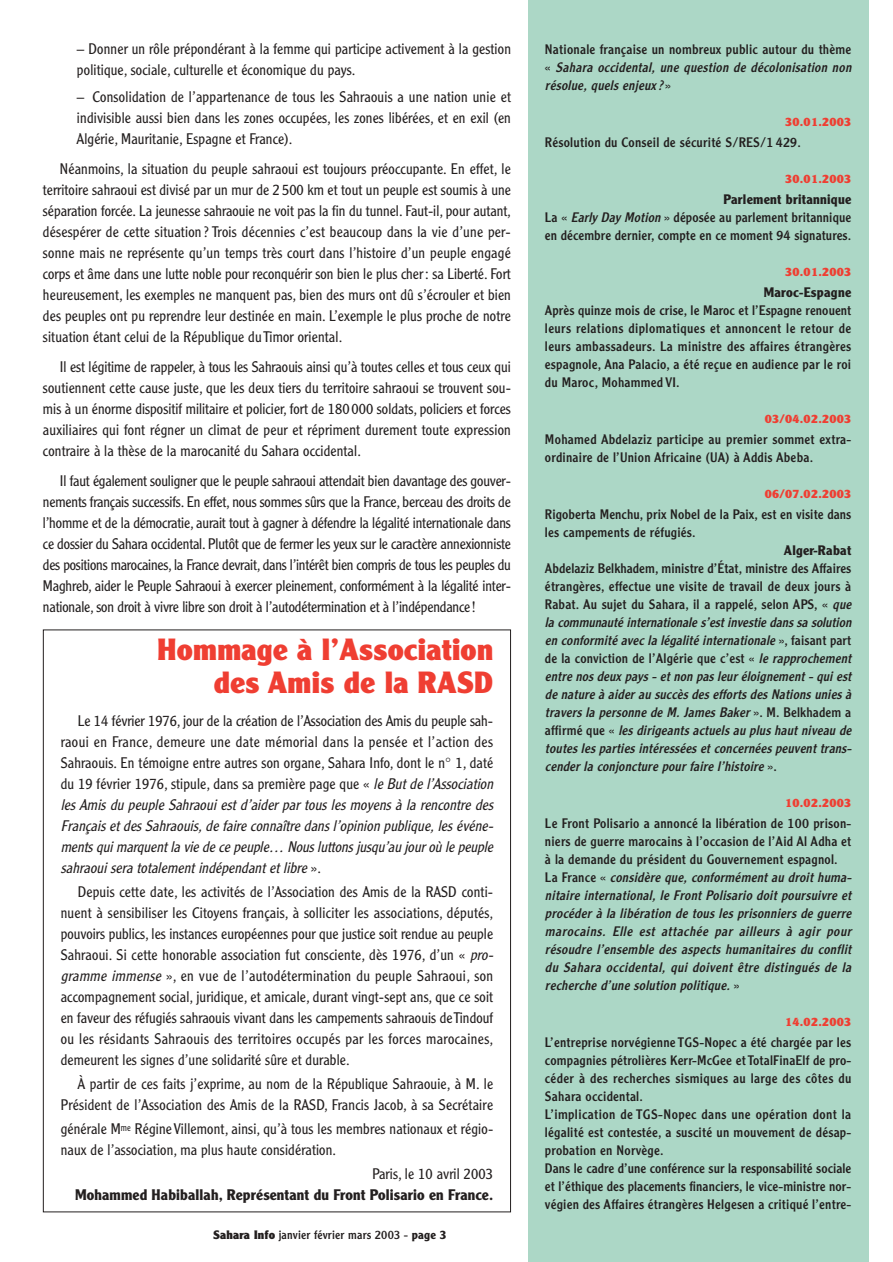
<style>
.page{position:relative;width:893px;height:1262px;background:#fff}
.page>*{position:absolute;margin:0;border:0;box-sizing:border-box;transform-origin:0 0}
.t1{font:900 30px/33px "Clearface Gothic LH";letter-spacing:.01em;color:#ef3e32;text-align:right}
.t2{font:300 15px/21px "Clearface Gothic LH";letter-spacing:.01em;color:#231f1f;text-align:justify}
.t3{font:italic 300 15px/21px "Clearface Gothic LH";letter-spacing:.01em;color:#231f1f}
.t4{font:700 15px "Clearface Gothic LH";letter-spacing:.01em;color:#231f1f}
.t5{font:italic 13.5px/18px "Clearface Gothic LH";letter-spacing:.015em;color:#231f1f}
.t6{font:13.5px/18px "Clearface Gothic LH";letter-spacing:.02em;color:#231f1f}
.t7{font:700 13.5px "Clearface Gothic LH";letter-spacing:.02em;color:#231f1f}
.t8{font:900 12px "Clearface Gothic LH";letter-spacing:.02em;color:#ef3e32}
.t9{font:12px "Clearface Gothic LH";letter-spacing:.02em;color:#231f1f}
.s1{font-style:normal}
.s2{font-style:italic}
.s3{font-weight:900}
.s4{font-weight:700}
</style>
<div class="page">
<div style="left:528px;top:0;width:340px;height:1261px;background:#acd7c6"></div>
<p class="t2" style="left:77px;top:40px;width:435px">– Donner un rôle prépondérant à la femme qui participe activement à la gestion politique, sociale, culturelle et économique du pays.</p>
<p class="t2" style="left:77px;top:88px;width:435px">– Consolidation de l’appartenance de tous les Sahraouis a une nation unie et indivisible aussi bien dans les zones occupées, les zones libérées, et en exil (en Algérie, Mauritanie, Espagne et France).</p>
<p class="t2" style="left:43px;top:160px;width:469px;text-indent:17px">Néanmoins, la situation du peuple sahraoui est toujours préoccupante. En effet, le territoire sahraoui est divisé par un mur de 2 500 km et tout un peuple est soumis à une séparation forcée. La jeunesse sahraouie ne voit pas la fin du tunnel. Faut-il, pour autant, désespérer de cette situation ? Trois décennies c’est beaucoup dans la vie d’une per&shy;sonne mais ne représente qu’un temps très court dans l’histoire d’un peuple engagé corps et âme dans une lutte noble pour reconquérir son bien le plus cher : sa Liberté. Fort heureusement, les exemples ne manquent pas, bien des murs ont dû s’écrouler et bien des peuples ont pu reprendre leur destinée en main. L’exemple le plus proche de notre situation étant celui de la République du Timor oriental.</p>
<p class="t2" style="left:43px;top:358px;width:469px;text-indent:17px">Il est légitime de rappeler, à tous les Sahraouis ainsi qu’à toutes celles et tous ceux qui soutiennent cette cause juste, que les deux tiers du territoire sahraoui se trouvent sou&shy;mis à un énorme dispositif militaire et policier, fort de 180 000 soldats, policiers et forces auxiliaires qui font régner un climat de peur et répriment durement toute expression contraire à la thèse de la marocanité du Sahara occidental.</p>
<p class="t2" style="left:43px;top:472px;width:469px;text-indent:17px">Il faut également souligner que le peuple sahraoui attendait bien davantage des gouver&shy;nements français successifs. En effet, nous sommes sûrs que la France, berceau des droits de l’homme et de la démocratie, aurait tout à gagner à défendre la légalité internationale dans ce dossier du Sahara occidental. Plutôt que de fermer les yeux sur le caractère annexionniste des positions marocaines, la France devrait, dans l’intérêt bien compris de tous les peuples du Maghreb, aider le Peuple Sahraoui à exercer pleinement, conformément à la légalité inter&shy;nationale, son droit à vivre libre son droit à l’autodétermination et à l’indépendance!</p>
<h1 class="t1" style="left:158px;top:636px;width:337px">Hommage à l’Association des Amis de la RASD</h1>
<p class="t3" style="left:61px;top:712px;width:437px;text-indent:17px"><span class="s1">Le 14 février 1976, jour de la création de l’Association des Amis du peuple sah&shy;raoui en France, demeure une date mémorial dans la pensée et l’action des Sahraouis. En témoigne entre autres son organe, Sahara Info, dont le n° 1, daté du 19 février 1976, stipule, dans sa première page que «</span> le But de l’Association les Amis du peuple Sahraoui est d’aider par tous les moyens à la rencontre des Français et des Sahraouis, de faire connaître dans l’opinion publique, les événe&shy;mentsquimarquentla vie de ce peuple… Nousluttonsjusqu’au jouroù le peuple sahraoui sera totalement indépendant et libre <span class="s1">» .</span></p>
<p class="t2" style="left:61px;top:883px;width:437px;text-align:left;text-indent:17px">Depuis cette date, les activités de l’Association des Amis de la RASD conti&shy;nuent à sensibiliser les Citoyens français, à solliciter les associations, députés, pouvoirs publics, les instances européennes pour que justice soit rendue au peuple Sahraoui. Si cette honorable association fut consciente, dès 1976, d’un « <span class="s2">pro&shy;gramme immense</span> », en vue de l’autodétermination du peuple Sahraoui, son accompagnement social, juridique, et amicale, durant vingt-sept ans, que ce soit en faveur des réfugiés sahraouis vivant dans les campements sahraouis de Tindouf ou les résidants Sahraouis des territoires occupés par les forces marocaines, demeurent les signes d’une solidarité sûre et durable.</p>
<p class="t2" style="left:61px;top:1075px;width:434px;text-align:right">À partir de ces faits j’exprime, au nom de la République Sahraouie, à M. le<br>Président de l’Association des Amis de la RASD, Francis Jacob, à sa Secrétaire</p>
<p class="t2" style="left:61px;top:1120px;width:434px">générale M<sup>me</sup> Régine Villemont, ainsi, qu’à tous les membres nationaux et régio&shy;naux de l’association, ma plus haute considération.</p>
<p class="t2" style="left:372px;top:1165px;width:122px">Paris, le 10 avril 2003</p>
<p class="t4" style="left:75px;top:1189px;width:419px">Mohammed Habiballah, Représentant du Front Polisario en France.</p>
<p class="t9" style="left:213px;top:1230px;width:235px"><span class="s3">Sahara Info</span> janvier février mars 2003 - <span class="s4">page 3</span></p>
<p class="t5" style="left:545px;top:41px;width:310px"><span class="s1">Nationale française un nombreux public autour du thème «</span> Sahara occidental, une question de décolonisation non résolue, quels enjeux ? <span class="s1">»</span></p>
<p class="t8" style="left:785px;top:117px;width:68px">30.01.2003</p>
<p class="t6" style="left:545px;top:134px;width:257px">Résolution du Conseil de sécurité S/RES/1 429.</p>
<p class="t8" style="left:785px;top:174px;width:68px">30.01.2003</p>
<p class="t6" style="left:545px;top:191px;width:308px;text-align:justify;text-indent:178px"><span class="s4">Parlement britannique </span>La « <span class="s2">Early Day Motion</span>» déposée au parlement britannique en décembre dernier, compte en ce moment 94 signatures.</p>
<p class="t8" style="left:785px;top:267px;width:68px">30.01.2003</p>
<p class="t7" style="left:763px;top:287px;width:89px">Maroc-Espagne</p>
<p class="t6" style="left:545px;top:302px;width:308px;text-align:justify">Après quinze mois de crise, le Maroc et l’Espagne renouent leurs relations diplomatiques et annoncent le retour de leurs ambassadeurs. La ministre des affaires étrangères espagnole, Ana Palacio, a été reçue en audience par le roi du Maroc, Mohammed VI.</p>
<p class="t8" style="left:764px;top:414px;width:88px">03/04.02.2003</p>
<p class="t6" style="left:545px;top:431px;width:308px">Mohamed Abdelaziz participe au premier sommet extra&shy;ordinaire de l’Union Africaine (UA) à Addis Abeba.</p>
<p class="t8" style="left:764px;top:489px;width:88px">06/07.02.2003</p>
<p class="t6" style="left:545px;top:506px;width:308px">Rigoberta Menchu, prix Nobel de la Paix, est en visite dans les campements de réfugiés.</p>
<p class="t7" style="left:783px;top:545px;width:69px">Alger-Rabat</p>
<p class="t5" style="left:545px;top:560px;width:310px"><span class="s1">Abdelaziz Belkhadem, ministre d’État, ministre des Affaires étrangères, effectue une visite de travail de deux jours à Rabat. Au sujet du Sahara, il a rappelé, selon APS, «</span> que la communauté internationale s’est investie dans sa solution en conformité avec la légalité internationale <span class="s1">» , f a i s a n t p a r t de la conviction de l’Algérie que c’est «</span> le rapprochement entre nos deux pays - et non pas leur éloignement - qui est de nature à aider au succès des efforts des Nations unies à travers la personne de M. James Baker <span class="s1">» . M . B e l k h a d e m a a f f i r m é q u e «</span> les dirigeants actuels au plus haut niveau de toutes les parties intéressées et concernées peuvent trans&shy;cender la conjoncture pour faire l’histoire <span class="s1">» .</span></p>
<p class="t8" style="left:785px;top:798px;width:68px">10.02.2003</p>
<p class="t5" style="left:545px;top:815px;width:310px"><span class="s1">Le Front Polisario a annoncé la libération de 100 prison&shy;niers de guerre marocains à l’occasion de l’Aid Al Adha et à la demande du président du Gouvernement espagnol.<br>L a F r a n c e «</span> considère que, conformément au droit huma&shy;nitaire international, le Front Polisario doit poursuivre et procéder à la libération de tous les prisonniers de guerre marocains. Elle est attachée par ailleurs à agir pour résoudre l’ensemble des aspects humanitaires du conflit du Sahara occidental, qui doivent être distingués de la recherche d’une solution politique. <span class="s1">»</span></p>
<p class="t8" style="left:785px;top:1017px;width:68px">14.02.2003</p>
<p class="t6" style="left:545px;top:1034px;width:308px">L’entreprise norvégienne TGS-Nopec a été chargée par les compagnies pétrolières Kerr-McGee et TotalFinaElf de pro&shy;céder à des recherches sismiques au large des côtes du Sahara occidental.<br>L’implication de TGS-Nopec dans une opération dont la légalité est contestée, a suscité un mouvement de désap&shy;probation en Norvège.<br>Dans le cadre d’une conférence sur la responsabilité sociale et l’éthique des placements financiers, le vice-ministre nor&shy;végien des Affaires étrangères Helgesen a critiqué l’entre-</p>
</div>
